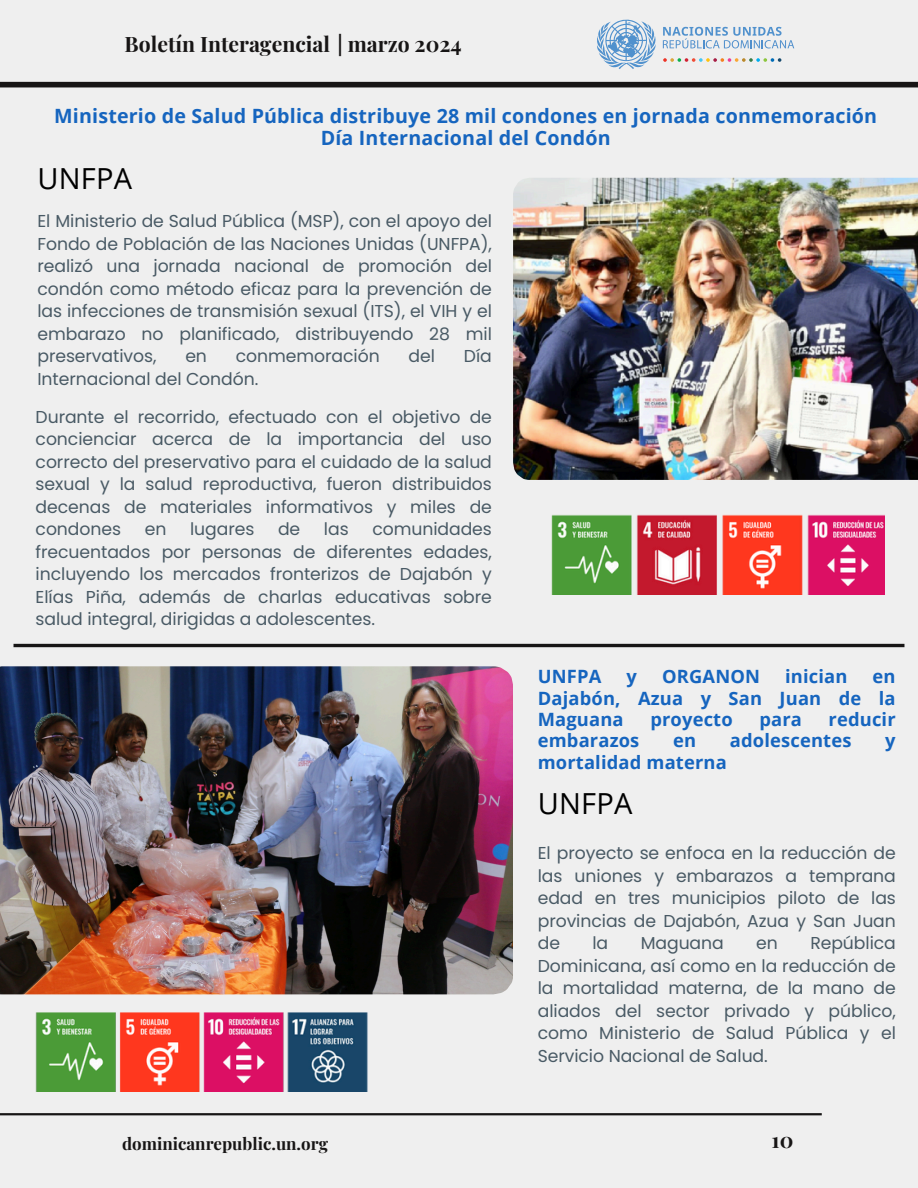
<style>
.page{position:relative;width:918px;height:1188px;background:#efefef}
.page>*{position:absolute;margin:0;border:0;box-sizing:border-box;transform-origin:0 0}
.t1{font:28.95px "Open Sans";letter-spacing:.01em;color:#000}
.t2{font:700 21.15px "Playfair Display";color:#171515}
.t3{font:700 19.65px/22.5px "Open Sans";letter-spacing:.01em;color:#1665bf;text-align:center}
.t4{font:700 18.3px/21.3px "Open Sans";letter-spacing:.01em;color:#1665bf;text-align:justify}
.t5{font:17.25px/22.5px "Poppins";letter-spacing:-.005em;color:#495a65;text-align:justify}
.t6{font:700 16.95px "Playfair Display";color:#171515}
</style>
<div class="page">
<div style="left:0;top:82px;width:918px;height:5px;background:#171515"></div>
<svg style="left:597px;top:20px;width:59px;height:49px"></svg>
<svg style="left:663px;top:27px;width:131px;height:21px"></svg>
<svg style="left:663px;top:58px;width:118px;height:4px"></svg>
<img style="left:513px;top:178px;width:405px;height:302px">
<hr style="left:14px;top:644px;width:890px;height:3px;background:#171515">
<img style="left:0;top:666px;width:513px;height:328px">
<hr style="left:0;top:1113px;width:822px;height:2px;background:#171515">
<img style="left:36px;top:1012px;width:332px;height:79px">
<img style="left:552px;top:514px;width:333px;height:80px">
<p class="t2" style="left:125px;top:29px;width:339px">Boletín Interagencial | marzo 2024</p>
<h2 class="t3" style="left:54px;top:104px;width:824px">Ministerio de Salud Pública distribuye 28 mil condones en jornada conmemoración<br>Día Internacional del Condón</h2>
<p class="t1" style="left:37px;top:158px;width:96px">UNFPA</p>
<h2 class="t5" style="left:37px;top:210px;width:456px">El Ministerio de Salud Pública (MSP), con el apoyo del Fondo de Población de las Naciones Unidas (UNFPA), realizó una jornada nacional de promoción del condón como método eficaz para la prevención de las infecciones de transmisión sexual (ITS), el VIH y el embarazo no planificado, distribuyendo 28 mil preservativos,</h2>
<h2 class="t5" style="left:185px;top:345px;width:23px">en</h2>
<h2 class="t5" style="left:236px;top:345px;width:145px">conmemoración</h2>
<h2 class="t5" style="left:409px;top:345px;width:28px">del</h2>
<h2 class="t5" style="left:464px;top:345px;width:29px">Día</h2>
<h2 class="t5" style="left:37px;top:368px;width:222px">Internacional del Condón.</h2>
<h3 class="t5" style="left:36px;top:405px;width:458px">Durante el recorrido, efectuado con el objetivo de concienciar acerca de la importancia del uso correcto del preservativo para el cuidado de la salud sexual y la salud reproductiva, fueron distribuidos decenas de materiales informativos y miles de condones</h3>
<h3 class="t5" style="left:36px;top:518px;width:458px;text-indent:337px">comunidades frecuentados por personas de diferentes edades, incluyendo los mercados fronterizos de Dajabón y Elías Piña, además de charlas educativas sobre salud integral, dirigidas a adolescentes.</h3>
<h3 class="t5" style="left:145px;top:518px;width:23px">en</h3>
<h3 class="t5" style="left:190px;top:518px;width:66px">lugares</h3>
<h3 class="t5" style="left:278px;top:518px;width:24px">de</h3>
<h3 class="t5" style="left:324px;top:518px;width:26px">las</h3>
<h1 class="t4" style="left:538px;top:665px;width:65px">UNFPA</h1>
<h1 class="t4" style="left:627px;top:665px;width:12px">y</h1>
<h1 class="t4" style="left:662px;top:665px;width:99px">ORGANON</h1>
<h1 class="t4" style="left:785px;top:665px;width:64px">inician</h1>
<h1 class="t4" style="left:538px;top:665px;width:359px;text-indent:335px">en Dajabón, Azua y San Juan de la Maguana</h1>
<h1 class="t4" style="left:650px;top:708px;width:84px">proyecto</h1>
<h1 class="t4" style="left:759px;top:708px;width:44px">para</h1>
<h1 class="t4" style="left:829px;top:708px;width:69px">reducir</h1>
<h1 class="t4" style="left:538px;top:730px;width:103px">embarazos</h1>
<h1 class="t4" style="left:673px;top:730px;width:25px">en</h1>
<h1 class="t4" style="left:730px;top:730px;width:123px">adolescentes</h1>
<h1 class="t4" style="left:885px;top:730px;width:12px">y</h1>
<h1 class="t4" style="left:538px;top:751px;width:191px">mortalidad materna</h1>
<p class="t1" style="left:538px;top:783px;width:96px">UNFPA</p>
<p class="t5" style="left:538px;top:842px;width:360px">El proyecto se enfoca en la reducción de las uniones y embarazos a temprana edad en tres municipios piloto de las provincias de Dajabón, Azua y San Juan de</p>
<p class="t5" style="left:538px;top:932px;width:360px;text-indent:273px">República Dominicana, así como en la reducción de la mortalidad materna, de la mano de aliados del sector privado y público, como Ministerio de Salud Pública y el Servicio Nacional de Salud.</p>
<p class="t5" style="left:592px;top:932px;width:17px">la</p>
<p class="t5" style="left:641px;top:932px;width:85px">Maguana</p>
<p class="t5" style="left:756px;top:932px;width:23px">en</p>
<p class="t6" style="left:122px;top:1132px;width:208px">dominicanrepublic.un.org</p>
<p class="t2" style="left:772px;top:1125px;width:23px">10</p>
</div>
